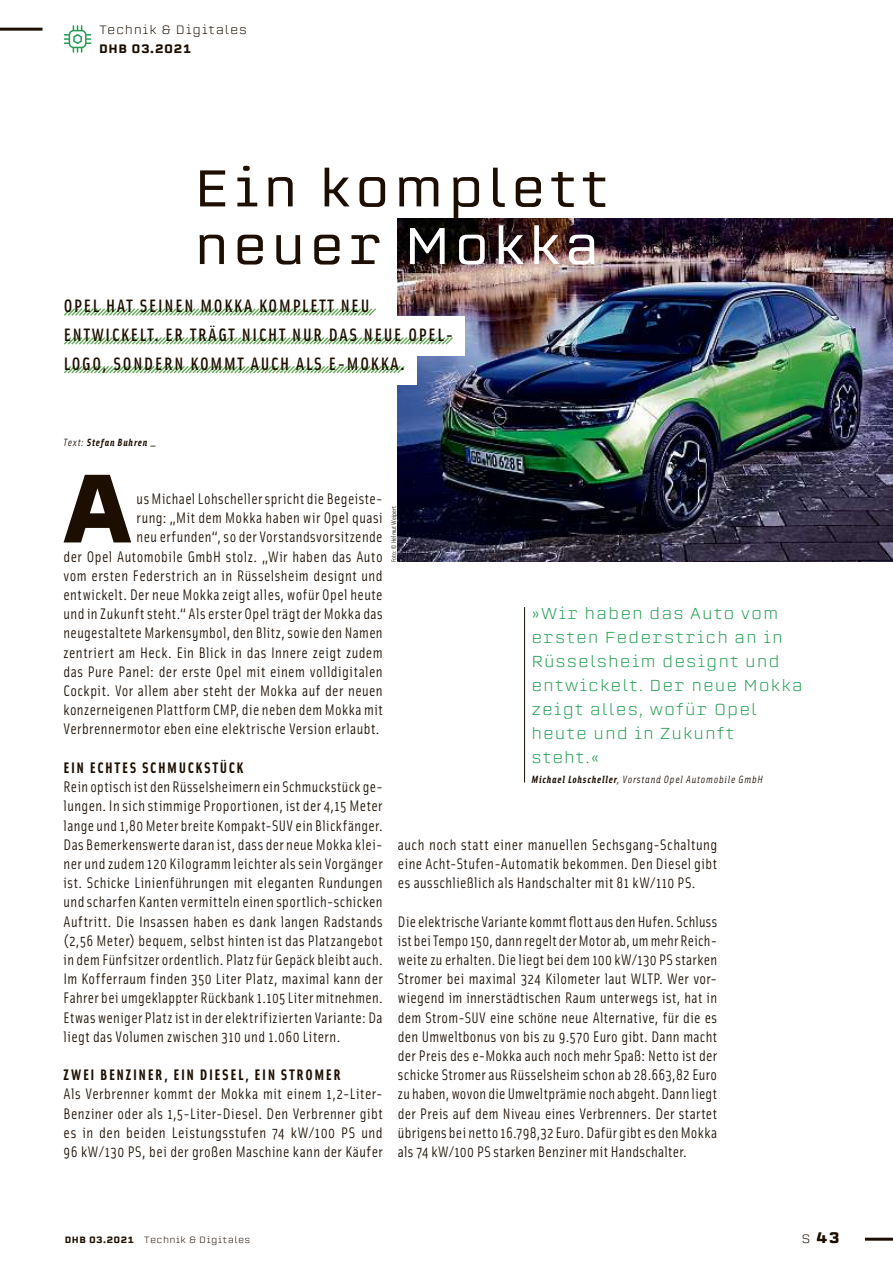
<style>
.page{position:relative;width:893px;height:1263px;background:#fff}
.page>*{position:absolute;margin:0;border:0;box-sizing:border-box;transform-origin:0 0}
.t1{font:700 94.95px "Erbaum";color:#1c0e00}
.t2{font:51px/57.6px "Erbaum";letter-spacing:.07em;color:#1c0e00}
.t3{font:500 18px/28.8px "Solex OT";letter-spacing:.1em;color:#1c0e00}
.t4{font:300 15.75px/24px "Erbaum";letter-spacing:.06em;color:#229d52}
.t5{font:15.3px/19.2px "Solex OT";letter-spacing:.03em;color:#1c0e00;text-align:justify}
.t6{font:700 15.3px "Solex OT";letter-spacing:.1em;color:#1c0e00}
.t7{font:700 15px "Erbaum";color:#1c0e00}
.t8{font:300 12px "Erbaum";letter-spacing:.06em;color:#1c0e00}
.t9{font:500 12px "Erbaum";letter-spacing:.06em;color:#1c0e00}
.t10{font:italic 10.5px "Solex OT";letter-spacing:.08em;color:#1c0e00}
.t11{font:italic 700 10.5px "Solex OT";letter-spacing:.075em;color:#1c0e00}
.t12{font:300 9px "Erbaum";letter-spacing:.03em;color:#1c0e00}
.t13{font:6.75px "Solex OT";letter-spacing:.01em;color:#1c0e00}
.s1{color:#fff}
.s2{font-weight:400}
.s3{font-weight:700}
.s4{font-weight:500}
.s5{font-weight:300;font-size:12px}
</style>
<div class="page">
<hr style="left:865px;top:1238px;width:28px;height:3px;background:#1c0e00">
<svg style="left:65px;top:26px;width:26px;height:26px"></svg>
<hr style="left:0;top:28px;width:43px;height:3px;background:#1c0e00">
<img style="left:398px;top:218px;width:495px;height:344px">
<div style="left:52px;top:345px;width:365px;height:39px;background:#fff"></div>
<div style="left:41px;top:316px;width:424px;height:39px;background:#fff"></div>
<hr style="left:524px;top:607px;width:1px;height:175px;background:#1c0e00">
<svg style="left:64px;top:308px;width:312px;height:8px"></svg>
<svg style="left:64px;top:337px;width:389px;height:8px"></svg>
<svg style="left:64px;top:366px;width:341px;height:8px"></svg>
<p class="t8" style="left:99px;top:25px;width:150px">Technik &amp; Digitales</p>
<p class="t9" style="left:99px;top:44px;width:94px">DHB 03.2021</p>
<h2 class="t2" style="left:194px;top:166px;width:416px">Ein komplett neuer <span class="s1">Mokka</span></h2>
<p class="t3" style="left:64px;top:293px;width:391px">OPEL HAT SEINEN MOKKA KOMPLETT NEU<br>ENTWICKELT. ER TRÄGT NICHT NUR DAS NEUE OPEL-<br>LOGO, SONDERN KOMMT AUCH ALS E-MOKKA.</p>
<p class="t11" style="left:64px;top:439px;width:93px"><span class="s2">Text:</span> Stefan Buhren —</p>
<h1 class="t1" style="left:60px;top:475px;width:76px">A</h1>
<p class="t5" style="left:64px;top:491px;width:321px;text-align:right">us MichaelLohschellersprichtdie Begeiste-<br>rung: „Mit dem Mokka haben wir Opel quasi neuerfunden“,soder Vorstandsvorsitzende<br>der Opel Automobile GmbH stolz. „Wir haben das Auto vom ersten Federstrich an in Rüsselsheim designt und entwickelt. Der neue Mokka zeigt alles, wofür Opel heute undinZukunftsteht.“Als erster Opelträgt derMokka das neugestalteteMarkensymbol, denBlitz,sowie denNamen zentriert am Heck. Ein Blick in das Innere zeigt zudem das Pure Panel: der erste Opel mit einem volldigitalen Cockpit. Vor allem aber steht der Mokka auf der neuen konzerneigenen PlattformCMP,die nebendem Mokkamit Verbrennermotor eben eine elektrische Version erlaubt.</p>
<p class="t6" style="left:64px;top:762px;width:181px">EIN ECHTES SCHMUCKSTÜCK</p>
<p class="t5" style="left:64px;top:779px;width:321px">Rein optischist denRüsselsheimernein Schmuckstück ge&shy;lungen.InsichstimmigeProportionen, istder 4,15 Meter lange und1,80Meter breite Kompakt-SUVein Blickfänger.<br>DasBemerkenswerte daranist,dassder neue Mokkaklei&shy;nerund zudem120 Kilogrammleichterals sein Vorgänger ist. Schicke Linienführungen mit eleganten Rundungen undscharfenKantenvermittelneinen sportlich-schicken Auftritt. Die Insassen haben es dank langen Radstands (2,56 Meter) bequem, selbst hinten ist das Platzangebot in demFünfsitzerordentlich. Platzfür Gepäck bleibtauch.<br>Im Kofferraum finden 350 Liter Platz, maximal kann der Fahrer beiumgeklappter Rückbank1.105 Litermitnehmen.<br>Etwasweniger Platzist in derelektrifiziertenVariante: Da liegt das Volumen zwischen 310 und 1.060 Litern.</p>
<p class="t6" style="left:64px;top:1069px;width:278px">ZWEI BENZINER, EIN DIESEL, EIN STROMER</p>
<p class="t5" style="left:64px;top:1086px;width:321px">Als Verbrenner kommt der Mokka mit einem 1,2-Liter-Benziner oder als 1,5-Liter-Diesel. Den Verbrenner gibt es in den beiden Leistungsstufen 74 kW/100 PS und 96 kW/130 PS, bei der großen Maschine kann der Käufer</p>
<p class="t13" style="left:392px;top:562px;width:58px;rotate:-90deg">Foto: © Helmut Weipert</p>
<p class="t4" style="left:531px;top:603px;width:273px">»Wir haben das Auto vom ersten Federstrich an in<br>Rüsselsheim designt und entwickelt. Der neue Mokka zeigt alles, wofür Opel heute und in Zukunft steht.«</p>
<p class="t10" style="left:531px;top:775px;width:233px"><span class="s3">Michael Lohscheller</span>, Vorstand Opel Automobile GmbH</p>
<p class="t5" style="left:398px;top:836px;width:321px">auch noch statt einer manuellen Sechsgang-Schaltung eine Acht-Stufen-Automatik bekommen. Den Diesel gibt es ausschließlich als Handschalter mit 81 kW/110 PS.</p>
<p class="t5" style="left:398px;top:913px;width:321px">Dieelektrische Variante kommtflottaus denHufen.Schluss istbeiTempo150,dannregeltderMotorab, ummehr Reich&shy;weite zu erhalten.Die liegtbei dem100 kW/130 PS starken Stromer bei maximal 324 Kilometer laut WLTP. Wer vor&shy;wiegend im innerstädtischen Raum unterwegs ist, hat in dem Strom-SUV eine schöne neue Alternative, für die es den Umweltbonus von bis zu 9.570 Euro gibt. Dann macht der Preis des e-Mokka auch noch mehr Spaß: Netto ist der schicke Stromer aus Rüsselsheim schon ab 28.663,82 Euro zu haben, wovon dieUmweltprämienoch abgeht. Dann liegt der Preis auf dem Niveau eines Verbrenners. Der startet übrigens beinetto 16.798,32Euro. DafürgibtesdenMokka als 74 kW/100 PS starken Benziner mit Handschalter.</p>
<p class="t12" style="left:65px;top:1237px;width:187px"><span class="s4">DHB 03.2021</span> Technik &amp; Digitales</p>
<p class="t7" style="left:802px;top:1233px;width:39px"><span class="s5">S</span> 43</p>
</div>
